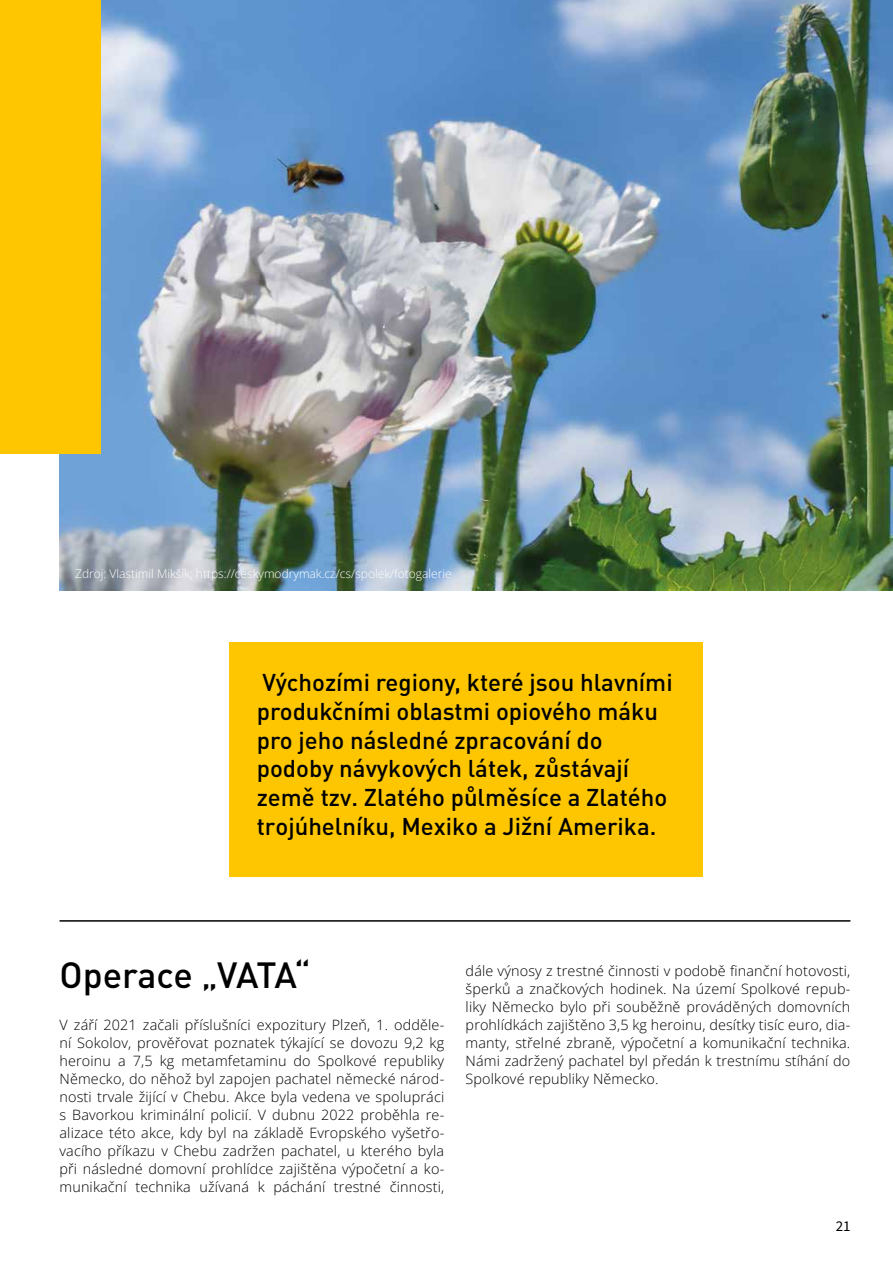
<style>
.page{position:relative;width:893px;height:1263px;background:#fff}
.page>*{position:absolute;margin:0;border:0;box-sizing:border-box;transform-origin:0 0}
.t1{font:500 36px "DIN Pro";letter-spacing:-.01em;color:#000}
.t2{font:500 24px/28.8px "DIN Pro";color:#000}
.t3{font:15px "Source Sans Variable";color:#000}
.t4{font:300 14.25px/18px "Open Sans";letter-spacing:.01em;color:#000;text-align:justify}
.t5{font:300 12px "Open Sans";color:#fff}
</style>
<div class="page">
<div style="left:230px;top:643px;width:473px;height:234px;background:#fdc600"></div>
<img style="left:60px;top:0;width:833px;height:590px">
<div style="left:0;top:0;width:101px;height:454px;background:#fdc600"></div>
<hr style="left:60px;top:920px;width:790px;height:2px;background:#000">
<p class="t5" style="left:75px;top:566px;width:378px">Zdroj: Vlastimil Mikšík; https://ceskymodrymak.cz/cs/spolek/fotogalerie</p>
<h2 class="t2" style="left:257px;top:665px;width:417px">Výchozími regiony, které jsou hlavními produkčními oblastmi opiového máku pro jeho následné zpracování do podoby návykových látek, zůstávají země tzv. Zlatého půlměsíce a Zlatého trojúhelníku, Mexiko a Jižní Amerika.</h2>
<h1 class="t1" style="left:60px;top:945px;width:253px">Operace „VATA“</h1>
<p class="t4" style="left:60px;top:1015px;width:386px">V září 2021 začali příslušníci expozitury Plzeň, 1. odděle&shy;ní Sokolov, prověřovat poznatek týkající se dovozu 9,2 kg heroinu a 7,5 kg metamfetaminu do Spolkové republiky Německo, do něhož byl zapojen pachatel německé národ&shy;nosti trvale žijící v Chebu. Akce byla vedena ve spolupráci s Bavorkou kriminální policií. V dubnu 2022 proběhla re&shy;alizace této akce, kdy byl na základě Evropského vyšetřo&shy;vacího příkazu v Chebu zadržen pachatel, u kterého byla při následné domovní prohlídce zajištěna výpočetní a ko&shy;munikační technika užívaná k páchání trestné činnosti,</p>
<p class="t4" style="left:466px;top:961px;width:386px">dále výnosy z trestné činnosti v podobě finanční hotovosti, šperků a značkových hodinek. Na území Spolkové repub&shy;liky Německo bylo při souběžně prováděných domovních prohlídkách zajištěno 3,5 kg heroinu, desítky tisíc euro, dia&shy;manty, střelné zbraně, výpočetní a komunikační technika.<br>Námi zadržený pachatel byl předán k trestnímu stíhání do Spolkové republiky Německo.</p>
<p class="t3" style="left:836px;top:1216px;width:16px">21</p>
</div>
